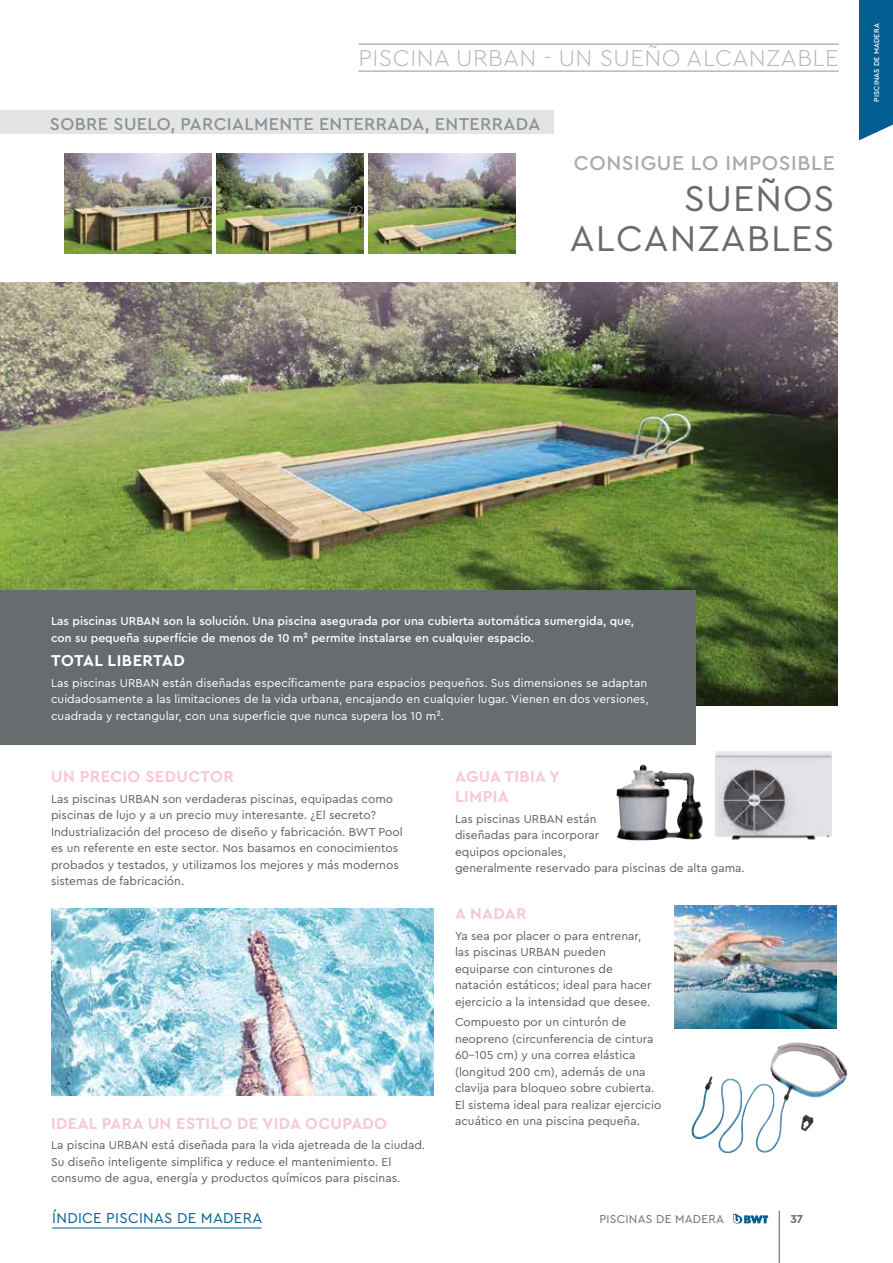
<style>
.page{position:relative;width:893px;height:1263px;background:#fff}
.page>*{position:absolute;margin:0;border:0;box-sizing:border-box;transform-origin:0 0}
.t1{font:37.5px/40.5px "Cera PRO";letter-spacing:.03em;color:#676c6e;text-align:right}
.t2{font:300 24px "Cera PRO";letter-spacing:.02em;color:#b5b9bc}
.t3{font:500 21px "Cera PRO";letter-spacing:.03em;color:#a6abad}
.t4{font:500 18px "Cera PRO";letter-spacing:.02em;color:#8c9194}
.t5{font:700 16.5px/19.8px "Cera PRO";letter-spacing:.02em;color:#f8c8d7}
.t6{font:700 16.5px "Cera PRO";letter-spacing:.03em;color:#fff}
.t7{font:15px "Cera PRO";letter-spacing:.02em;color:#005e90}
.t8{font:12px/16.5px "Cera PRO";color:#5f5e5e}
.t9{font:12px/16.5px "Cera PRO";color:#fff;text-align:justify}
.t10{font:500 12px/16.5px "Cera PRO";color:#fff}
.t11{font:12px "Cera PRO";letter-spacing:.02em;color:#676c6e}
.t12{font:700 12px "Cera PRO";color:#676c6e}
.t13{font:500 7.5px "Cera PRO";letter-spacing:.02em;color:#fff}
</style>
<div class="page">
<div style="left:859px;top:0;width:34px;height:140px;background:#005e90"></div>
<img style="left:0;top:282px;width:838px;height:423px">
<div style="left:0;top:590px;width:696px;height:155px;background:#676c6e"></div>
<img style="left:616px;top:764px;width:87px;height:77px">
<img style="left:691px;top:1043px;width:98px;height:111px">
<img style="left:65px;top:154px;width:146px;height:99px">
<img style="left:217px;top:154px;width:146px;height:99px">
<img style="left:369px;top:154px;width:146px;height:99px">
<div style="left:0;top:111px;width:553px;height:23px;background:#e2e4e5"></div>
<img style="left:715px;top:751px;width:117px;height:89px">
<img style="left:674px;top:905px;width:162px;height:124px">
<img style="left:51px;top:908px;width:383px;height:187px">
<hr style="left:359px;top:43px;width:480px;height:2px;background:#b5b9bc">
<hr style="left:359px;top:70px;width:480px;height:2px;background:#b5b9bc">
<hr style="left:779px;top:1211px;width:1px;height:52px;background:#676c6e">
<svg style="left:733px;top:1213px;width:35px;height:10px"></svg>
<hr style="left:52px;top:1227px;width:210px;height:1px;background:#005e90">
<h2 class="t2" style="left:359px;top:42px;width:481px">PISCINA URBAN - UN SUEÑO ALCANZABLE</h2>
<h3 class="t4" style="left:50px;top:112px;width:492px">SOBRE SUELO, PARCIALMENTE ENTERRADA, ENTERRADA</h3>
<h3 class="t3" style="left:574px;top:149px;width:262px">CONSIGUE LO IMPOSIBLE</h3>
<h1 class="t1" style="left:570px;top:176px;width:266px">SUEÑOS<br>ALCANZABLES</h1>
<p class="t13" style="left:871px;top:102px;width:80px;rotate:-90deg">PISCINAS DE MADERA</p>
<p class="t10" style="left:51px;top:612px;width:585px">Las piscinas URBAN son la solución. Una piscina asegurada por una cubierta automática sumergida, que, con su pequeña superfície de menos de 10 m² permite instalarse en cualquier espacio.</p>
<h3 class="t6" style="left:51px;top:649px;width:135px">TOTAL LIBERTAD</h3>
<p class="t9" style="left:51px;top:674px;width:599px">Las piscinas URBAN están diseñadas específicamente para espacios pequeños. Sus dimensiones se adaptan cuidadosamente a las limitaciones de la vida urbana, encajando en cualquier lugar. Vienen en dos versiones, cuadrada y rectangular, con una superficie que nunca supera los 10 m².</p>
<h3 class="t5" style="left:51px;top:766px;width:184px">UN PRECIO SEDUCTOR</h3>
<p class="t8" style="left:51px;top:790px;width:353px">Las piscinas URBAN son verdaderas piscinas, equipadas como piscinas de lujo y a un precio muy interesante. ¿El secreto?<br>Industrialización del proceso de diseño y fabricación. BWT Pool es un referente en este sector. Nos basamos en conocimientos probados y testados, y utilizamos los mejores y más modernos sistemas de fabricación.</p>
<h3 class="t5" style="left:51px;top:1112px;width:337px">IDEAL PARA UN ESTILO DE VIDA OCUPADO</h3>
<p class="t8" style="left:51px;top:1136px;width:376px">La piscina URBAN está diseñada para la vida ajetreada de la ciudad.<br>Su diseño inteligente simplifica y reduce el mantenimiento. El consumo de agua, energía y productos químicos para piscinas.</p>
<h3 class="t5" style="left:455px;top:766px;width:106px">AGUA TIBIA Y<br>LIMPIA</h3>
<p class="t8" style="left:455px;top:810px;width:291px">Las piscinas URBAN están<br>diseñadas para incorporar<br>equipos opcionales,<br>generalmente reservado para piscinas de alta gama.</p>
<h3 class="t5" style="left:455px;top:903px;width:73px">A NADAR</h3>
<p class="t8" style="left:455px;top:927px;width:198px">Ya sea por placer o para entrenar, las piscinas URBAN pueden equiparse con cinturones de natación estáticos; ideal para hacer ejercicio a la intensidad que desee.</p>
<p class="t8" style="left:455px;top:1014px;width:208px">Compuesto por un cinturón de neopreno (circunferencia de cintura 60-105 cm) y una correa elástica (longitud 200 cm), además de una clavija para bloqueo sobre cubierta.<br>El sistema ideal para realizar ejercicio acuático en una piscina pequeña.</p>
<p class="t7" style="left:52px;top:1208px;width:212px">ÍNDICE PISCINAS DE MADERA</p>
<p class="t11" style="left:599px;top:1211px;width:126px">PISCINAS DE MADERA</p>
<p class="t12" style="left:790px;top:1211px;width:14px">37</p>
</div>
